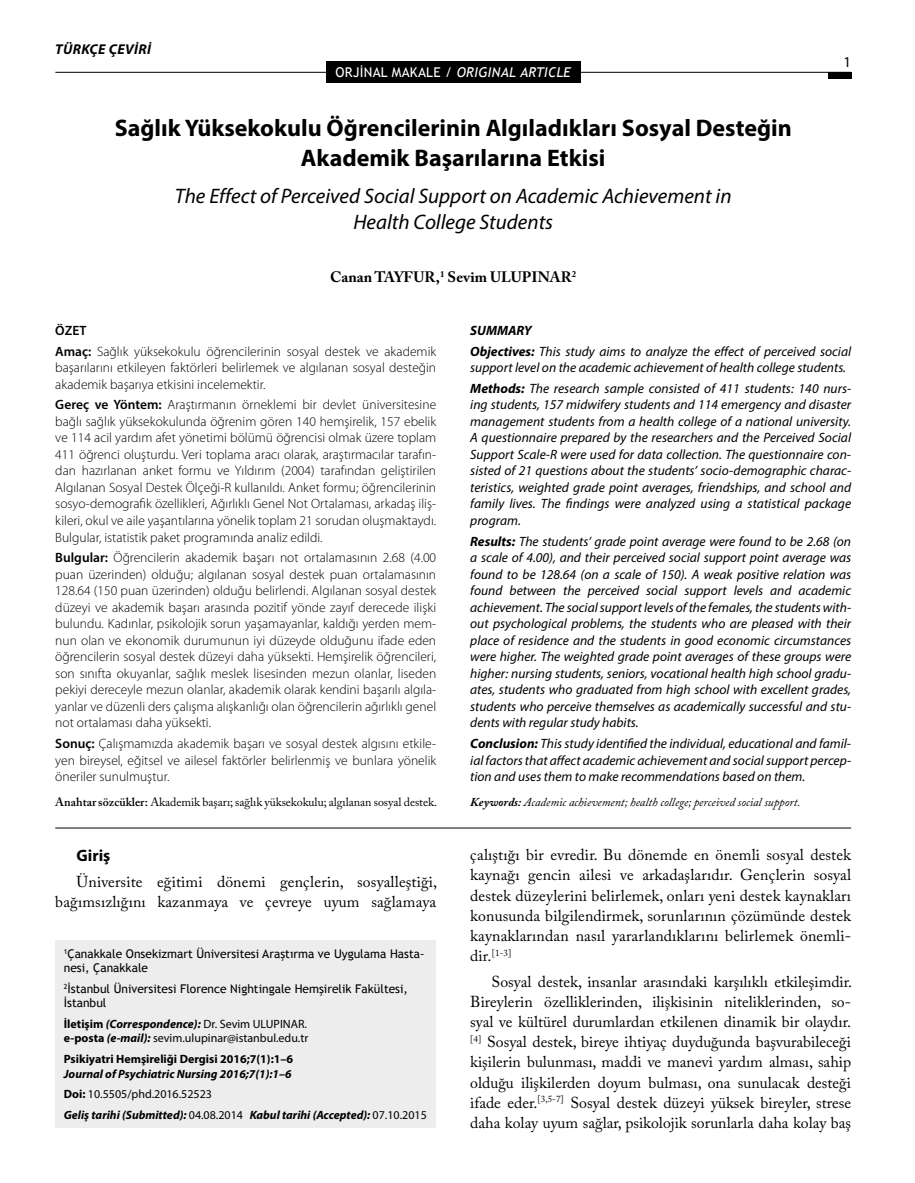
<style>
.page{position:relative;width:915px;height:1183px;background:#fff}
.page>*{position:absolute;margin:0;border:0;box-sizing:border-box;transform-origin:0 0}
.t1{font:700 24px/30px "Myriad Pro";color:#000;text-align:center}
.t2{font:italic 21px/25.5px "Myriad Pro";color:#000;text-align:center}
.t3{font:700 16.5px "Myriad Pro";color:#000}
.t4{font:15.75px/20.1px "Adobe Caslon Pro";letter-spacing:.01em;color:#000;text-align:justify}
.t5{font:700 15px "Adobe Caslon Pro";color:#000}
.t6{font:15px "Myriad Pro";color:#000}
.t7{font:italic 700 14.25px "Myriad Pro";letter-spacing:.02em;color:#000}
.t8{font:300 13.5px/16.5px "Myriad Pro";color:#000;text-align:justify}
.t9{font:italic 13.5px/16.5px "Myriad Pro";color:#000;text-align:justify}
.t10{font:italic 13.5px "Trebuchet MS";letter-spacing:.02em;color:#fff}
.t11{font:12px/14.4px "Trebuchet MS";color:#000}
.t12{font:italic 700 12px/20.9px "Myriad Pro";color:#000}
.t13{font:12px/14.4px "Myriad Pro";color:#000}
.t14{font:12px "Adobe Caslon Pro";letter-spacing:-.005em;color:#000}
.t15{font:italic 12px "Adobe Caslon Pro";color:#000}
.t16{font:700 12px "Myriad Pro";color:#000}
.t17{font:9.15px "Adobe Caslon Pro";color:#000}
.s1{font-style:normal}
.s2{font-weight:600}
.s3{font-weight:700}
.s4{font-weight:700;font-style:italic}
.s5{font-weight:400;font-style:normal}
.s6{font-size:15.75px}
</style>
<div class="page">
<hr style="left:55px;top:72px;width:795px;height:1px;background:#000">
<div style="left:326px;top:61px;width:254px;height:22px;background:#000"></div>
<div style="left:55px;top:939px;width:381px;height:188px;background:#ededee"></div>
<div style="left:827px;top:72px;width:23px;height:7px;background:#000"></div>
<hr style="left:55px;top:827px;width:795px;height:1px;background:#000">
<p class="t7" style="left:55px;top:40px;width:97px">TÜRKÇE ÇEVİRİ</p>
<p class="t10" style="left:335px;top:64px;width:237px"><span class="s1">ORJİNAL MAKALE /</span> ORIGINAL ARTICLE</p>
<h1 class="t1" style="left:115px;top:112px;width:678px">Sağlık Yüksekokulu Öğrencilerinin Algıladıkları Sosyal Desteğin<br>Akademik Başarılarına Etkisi</h1>
<h2 class="t2" style="left:175px;top:183px;width:558px">The Effect of Perceived Social Support on Academic Achievement in<br>Health College Students</h2>
<p class="t5" style="left:330px;top:268px;width:247px">Canan TAYFUR,<sup>1</sup> Sevim ULUPINAR<sup>2</sup></p>
<p class="t6" style="left:843px;top:52px;width:9px">1</p>
<p class="t8" style="left:55px;top:320px;width:382px;line-height:20.7px"><span class="s2">ÖZET<br>Amaç:</span> Sağlık yüksekokulu öğrencilerinin sosyal destek ve akademik</p>
<p class="t8" style="left:55px;top:359px;width:382px">başarılarını etkileyen faktörleri belirlemek ve algılanan sosyal desteğin akademik başarıya etkisini incelemektir.</p>
<p class="t8" style="left:55px;top:397px;width:382px"><span class="s2">Gereç ve Yöntem:</span> Araştırmanın örneklemi bir devlet üniversitesine bağlı sağlık yüksekokulunda öğrenim gören 140 hemşirelik, 157 ebelik ve 114 acil yardım afet yönetimi bölümü öğrencisi olmak üzere toplam 411 öğrenci oluşturdu. Veri toplama aracı olarak, araştırmacılar tarafın&shy;dan hazırlanan anket formu ve Yıldırım (2004) tarafından geliştirilen Algılanan Sosyal Destek Ölçeği-R kullanıldı. Anket formu; öğrencilerinin sosyo-demografik özellikleri, Ağırlıklı Genel Not Ortalaması, arkadaş iliş&shy;kileri, okul ve aile yaşantılarına yönelik toplam 21 sorudan oluşmaktaydı.<br>Bulgular, istatistik paket programında analiz edildi.</p>
<p class="t8" style="left:55px;top:549px;width:382px"><span class="s2">Bulgular:</span> Öğrencilerin akademik başarı not ortalamasının 2.68 (4.00 puan üzerinden) olduğu; algılanan sosyal destek puan ortalamasının 128.64 (150 puan üzerinden) olduğu belirlendi. Algılanan sosyal destek düzeyi ve akademik başarı arasında pozitif yönde zayıf derecede ilişki bulundu. Kadınlar, psikolojik sorun yaşamayanlar, kaldığı yerden mem&shy;nun olan ve ekonomik durumunun iyi düzeyde olduğunu ifade eden öğrencilerin sosyal destek düzeyi daha yüksekti. Hemşirelik öğrencileri, son sınıfta okuyanlar, sağlık meslek lisesinden mezun olanlar, liseden pekiyi dereceyle mezun olanlar, akademik olarak kendini başarılı algıla&shy;yanlar ve düzenli ders çalışma alışkanlığı olan öğrencilerin ağırlıklı genel not ortalaması daha yüksekti.</p>
<p class="t8" style="left:55px;top:735px;width:382px"><span class="s2">Sonuç:</span> Çalışmamızda akademik başarı ve sosyal destek algısını etkile&shy;yen bireysel, eğitsel ve ailesel faktörler belirlenmiş ve bunlara yönelik öneriler sunulmuştur.</p>
<p class="t14" style="left:55px;top:794px;width:383px"><span class="s2">Anahtar sözcükler:</span> Akademik başarı; sağlık yüksekokulu; algılanan sosyal destek.</p>
<p class="t3" style="left:77px;top:844px;width:35px">Giriş</p>
<p class="t4" style="left:55px;top:871px;width:383px;line-height:19.5px;text-align:right">Üniversite eğitimi dönemi gençlerin, sosyalleştiği, bağımsızlığını kazanmaya ve çevreye uyum sağlamaya</p>
<p class="t11" style="left:64px;top:945px;width:362px"><sup>1</sup>Çanakkale Onsekizmart Üniversitesi Araştırma ve Uygulama Hasta&shy;nesi, Çanakkale</p>
<p class="t11" style="left:64px;top:981px;width:345px"><sup>2</sup>İstanbul Üniversitesi Florence Nightingale Hemşirelik Fakültesi,<br>İstanbul</p>
<p class="t13" style="left:64px;top:1016px;width:246px"><span class="s3">İletişim</span> <span class="s4">(Correspondence):</span> Dr. Sevim ULUPINAR. <span class="s3">e-posta</span> <span class="s4">(e-mail):</span> sevim.ulupinar@istanbul.edu.tr</p>
<p class="t16" style="left:64px;top:1050px;width:231px">Psikiyatri Hemşireliği Dergisi 2016;7(1):1–6</p>
<p class="t12" style="left:64px;top:1062px;width:364px">Journal of Psychiatric Nursing 2016;7(1):1–6<br><span class="s1">Doi:</span> <span class="s5">10.5505/phd.2016.52523<br></span>Geliş tarihi (Submitted): <span class="s5">04.08.2014</span> Kabul tarihi (Accepted): <span class="s5">07.10.2015</span></p>
<p class="t9" style="left:470px;top:320px;width:382px;line-height:20.7px"><span class="s3">SUMMARY<br>Objectives:</span> This study aims to analyze the effect of perceived social</p>
<p class="t9" style="left:470px;top:357px;width:382px;line-height:20.7px">support level on the academic achievement of health college students.<br><span class="s3">Methods:</span> The research sample consisted of 411 students: 140 nurs-</p>
<p class="t9" style="left:470px;top:396px;width:382px">ing students, 157 midwifery students and 114 emergency and disaster management students from a health college of a national university.<br>A questionnaire prepared by the researchers and the Perceived Social Support Scale-R were used for data collection. The questionnaire con&shy;sisted of 21 questions about the students’ socio-demographic charac&shy;teristics, weighted grade point averages, friendships, and school and family lives. The findings were analyzed using a statistical package program.</p>
<p class="t9" style="left:470px;top:532px;width:382px"><span class="s3">Results:</span> The students’ grade point average were found to be 2.68 (on a scale of 4.00), and their perceived social support point average was found to be 128.64 (on a scale of 150). A weak positive relation was found between the perceived social support levels and academic achievement. The social support levels of the females, the students with&shy;out psychological problems, the students who are pleased with their place of residence and the students in good economic circumstances were higher. The weighted grade point averages of these groups were higher: nursing students, seniors, vocational health high school gradu&shy;ates, students who graduated from high school with excellent grades, students who perceive themselves as academically successful and stu&shy;dents with regular study habits.</p>
<p class="t9" style="left:470px;top:735px;width:382px"><span class="s3">Conclusion:</span> This study identified the individual, educational and famil&shy;ial factors that affect academic achievement and social support percep&shy;tion and uses them to make recommendations based on them.</p>
<p class="t15" style="left:470px;top:794px;width:332px"><span class="s3">Keywords:</span> Academic achievement; health college; perceived social support.</p>
<p class="t4" style="left:470px;top:844px;width:382px">çalıştığı bir evredir. Bu dönemde en önemli sosyal destek kaynağı gencin ailesi ve arkadaşlarıdır. Gençlerin sosyal destek düzeylerini belirlemek, onları yeni destek kaynakları konusunda bilgilendirmek, sorunlarının çözümünde destek kaynaklarından nasıl yararlandıklarını belirlemek önemli-</p>
<p class="t17" style="left:470px;top:946px;width:43px"><span class="s6">dir.</span>[1-3]</p>
<p class="t4" style="left:470px;top:971px;width:383px;text-indent:21px">Sosyal destek, insanlar arasındaki karşılıklı etkileşimdir.<br>Bireylerin özelliklerinden, ilişkisinin niteliklerinden, so&shy;syal ve kültürel durumlardan etkilenen dinamik bir olaydır. <sup>[4]</sup> Sosyal destek, bireye ihtiyaç duyduğunda başvurabileceği kişilerin bulunması, maddi ve manevi yardım alması, sahip olduğu ilişkilerden doyum bulması, ona sunulacak desteği ifade eder.<sup>[3,5-7]</sup> Sosyal destek düzeyi yüksek bireyler, strese daha kolay uyum sağlar, psikolojik sorunlarla daha kolay baş</p>
</div>
